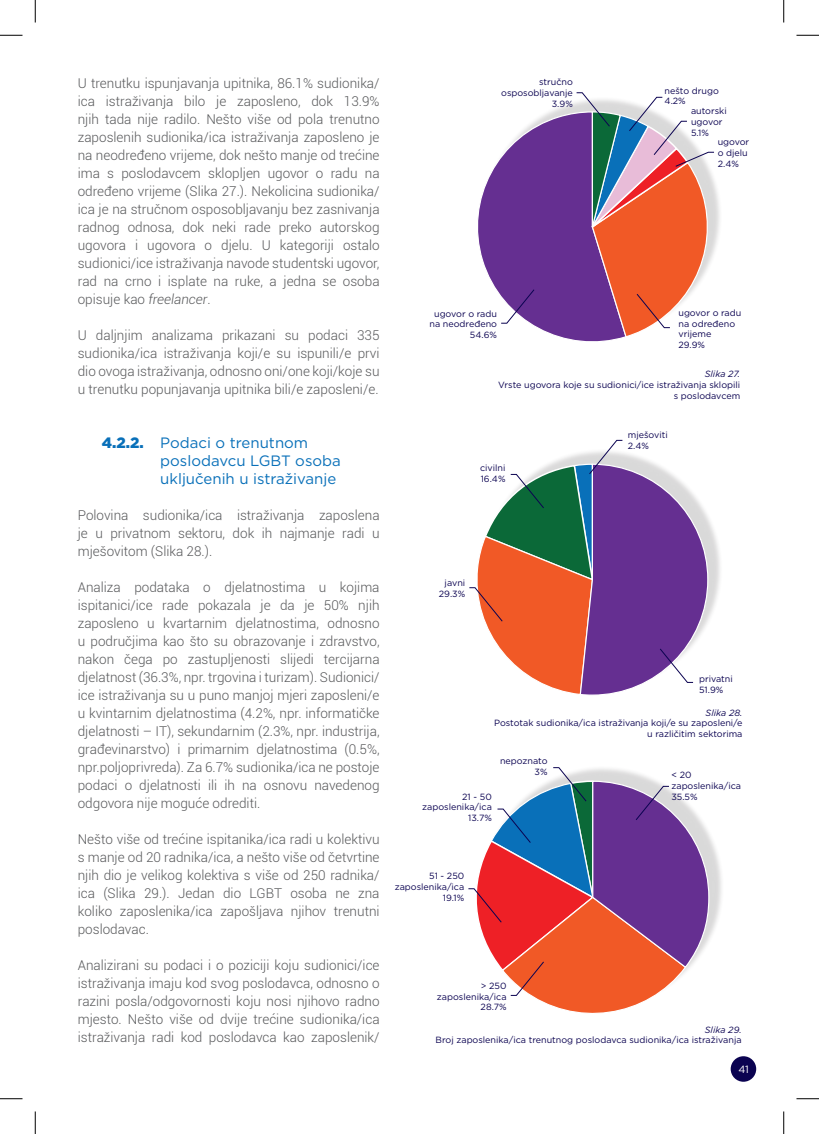
<style>
.page{position:relative;width:819px;height:1134px;background:#fff}
.page>*{position:absolute;margin:0;border:0;box-sizing:border-box;transform-origin:0 0}
.t1{font:15px/18px "Gotham";color:#0970b9}
.t2{font:300 13.5px/18px "Roboto";color:#57585a;text-align:justify}
.t3{font:10.5px "Gotham";color:#fff}
.t4{font:9px/10.8px "Gotham";color:#0b0351;text-align:right}
.t5{font:italic 9px "Gotham";color:#0b0351}
.s1{font-style:italic}
.s2{font-weight:900}
</style>
<div class="page">
<div style="left:731px;top:1056px;width:25px;height:25px;background:#0b0351;border-radius:50%"></div>
<div style="left:481px;top:765px;width:243px;height:242px;background:#231f20;opacity:.17"></div>
<svg style="left:468px;top:767px;width:242px;height:246px"></svg>
<div style="left:483px;top:96px;width:240px;height:240px;background:#231f20;opacity:.17"></div>
<svg style="left:478px;top:111px;width:141px;height:231px"></svg>
<svg style="left:500px;top:289px;width:35px;height:35px"></svg>
<svg style="left:576px;top:92px;width:147px;height:246px"></svg>
<div style="left:482px;top:448px;width:241px;height:242px;background:#231f20;opacity:.17"></div>
<svg style="left:469px;top:439px;width:240px;height:256px"></svg>
<svg style="left:0;top:35px;width:22px;height:1px"></svg>
<svg style="left:796px;top:35px;width:23px;height:1px"></svg>
<svg style="left:0;top:1098px;width:22px;height:1px"></svg>
<svg style="left:796px;top:1098px;width:23px;height:1px"></svg>
<svg style="left:35px;top:0;width:1px;height:22px"></svg>
<svg style="left:35px;top:1111px;width:1px;height:23px"></svg>
<svg style="left:783px;top:0;width:1px;height:22px"></svg>
<svg style="left:783px;top:1111px;width:1px;height:23px"></svg>
<p class="t2" style="left:78px;top:74px;width:303px">U trenutku ispunjavanja upitnika, 86.1% sudionika/ ica istraživanja bilo je zaposleno, dok 13.9% njih tada nije radilo. Nešto više od pola trenutno zaposlenih sudionika/ica istraživanja zaposleno je na neodređeno vrijeme, dok nešto manje od trećine ima s poslodavcem sklopljen ugovor o radu na određeno vrijeme (Slika 27.). Nekolicina sudionika/ ica je na stručnom osposobljavanju bez zasnivanja radnog odnosa, dok neki rade preko autorskog ugovora i ugovora o djelu. U kategoriji ostalo sudionici/ice istraživanja navode studentski ugovor, rad na crno i isplate na ruke, a jedna se osoba opisuje kao <span class="s1">freelancer</span>.</p>
<p class="t2" style="left:78px;top:326px;width:303px">U daljnjim analizama prikazani su podaci 335 sudionika/ica istraživanja koji/e su ispunili/e prvi dio ovoga istraživanja, odnosno oni/one koji/koje su u trenutku popunjavanja upitnika bili/e zaposleni/e.</p>
<p class="t1" style="left:160px;top:433px;width:182px;text-indent:-58px"><span class="s2">4.2.2.</span> Podaci o trenutnom poslodavcu LGBT osoba uključenih u istraživanje</p>
<p class="t2" style="left:78px;top:506px;width:303px">Polovina sudionika/ica istraživanja zaposlena je u privatnom sektoru, dok ih najmanje radi u mješovitom (Slika 28.).</p>
<p class="t2" style="left:78px;top:578px;width:303px">Analiza podataka o djelatnostima u kojima ispitanici/ice rade pokazala je da je 50% njih zaposleno u kvartarnim djelatnostima, odnosno u područjima kao što su obrazovanje i zdravstvo, nakon čega po zastupljenosti slijedi tercijarna djelatnost (36.3%, npr. trgovina i turizam). Sudionici/ ice istraživanja su u puno manjoj mjeri zaposleni/e u kvintarnim djelatnostima (4.2%, npr. informatičke djelatnosti – IT), sekundarnim (2.3%, npr. industrija, građevinarstvo) i primarnim djelatnostima (0.5%, npr.poljoprivreda). Za 6.7% sudionika/ica ne postoje podaci o djelatnosti ili ih na osnovu navedenog odgovora nije moguće odrediti.</p>
<p class="t2" style="left:78px;top:830px;width:303px">Nešto više od trećine ispitanika/ica radi u kolektivu s manje od 20 radnika/ica, a nešto više od četvrtine njih dio je velikog kolektiva s više od 250 radnika/ ica (Slika 29.). Jedan dio LGBT osoba ne zna koliko zaposlenika/ica zapošljava njihov trenutni poslodavac.</p>
<p class="t2" style="left:78px;top:956px;width:303px">Analizirani su podaci i o poziciji koju sudionici/ice istraživanja imaju kod svog poslodavca, odnosno o razini posla/odgovornosti koju nosi njihovo radno mjesto. Nešto više od dvije trećine sudionika/ica istraživanja radi kod poslodavca kao zaposlenik/</p>
<p class="t4" style="left:501px;top:76px;width:73px">stručno osposobljavanje<br>3.9%</p>
<p class="t4" style="left:665px;top:85px;width:56px;text-align:left">nešto drugo<br>4.2%</p>
<p class="t4" style="left:691px;top:106px;width:37px;text-align:left">autorski ugovor<br>5.1%</p>
<p class="t4" style="left:718px;top:136px;width:33px;text-align:left">ugovor o djelu<br>2.4%</p>
<p class="t4" style="left:429px;top:308px;width:69px">ugovor o radu na neodređeno<br>54.6%</p>
<p class="t4" style="left:678px;top:307px;width:64px;text-align:left">ugovor o radu na određeno vrijeme<br>29.9%</p>
<p class="t5" style="left:705px;top:368px;width:37px">Slika 27.</p>
<p class="t4" style="left:498px;top:379px;width:243px">Vrste ugovora koje su sudionici/ice istraživanja sklopili s poslodavcem</p>
<p class="t4" style="left:480px;top:462px;width:27px;text-align:left">civilni<br>16.4%</p>
<p class="t4" style="left:628px;top:429px;width:41px;text-align:left">mješoviti<br>2.4%</p>
<p class="t4" style="left:439px;top:577px;width:28px">javni<br>29.3%</p>
<p class="t4" style="left:699px;top:673px;width:35px;text-align:left">privatni<br>51.9%</p>
<p class="t5" style="left:705px;top:706px;width:38px">Slika 28.</p>
<p class="t4" style="left:494px;top:717px;width:250px">Postotak sudionika/ica istraživanja koji/e su zaposleni/e u različitim sektorima</p>
<p class="t4" style="left:422px;top:790px;width:71px">21 - 50 zaposlenika/ica<br>13.7%</p>
<p class="t4" style="left:500px;top:755px;width:49px">nepoznato<br>3%</p>
<p class="t4" style="left:395px;top:870px;width:71px">51 - 250 zaposlenika/ica<br>19.1%</p>
<p class="t4" style="left:437px;top:980px;width:71px">&gt; 250 zaposlenika/ica<br>28.7%</p>
<p class="t4" style="left:671px;top:769px;width:71px;text-align:left">&lt; 20 zaposlenika/ica<br>35.5%</p>
<p class="t5" style="left:705px;top:1023px;width:38px">Slika 29.</p>
<p class="t4" style="left:436px;top:1034px;width:307px">Broj zaposlenika/ica trenutnog poslodavca sudionika/ica istraživanja</p>
<p class="t3" style="left:738px;top:1062px;width:12px">41</p>
</div>
